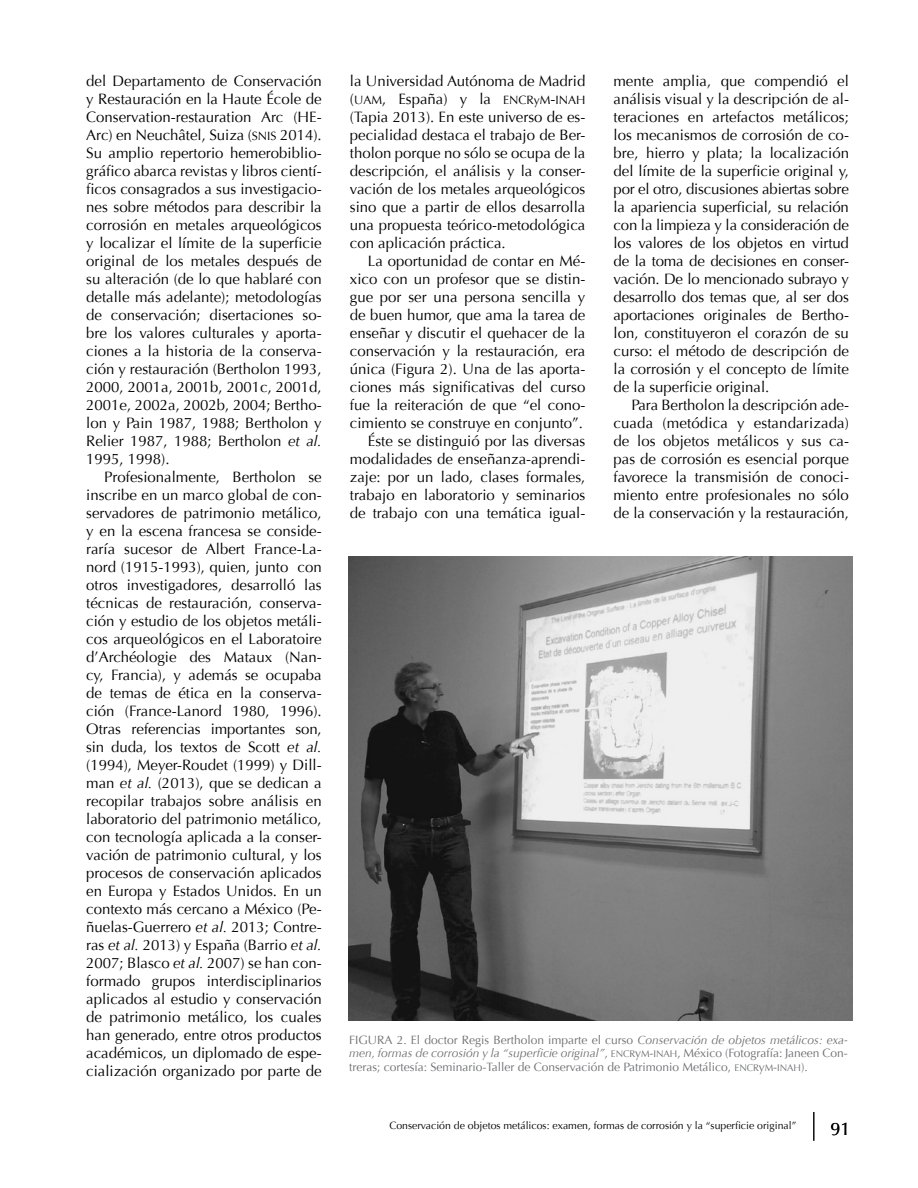
<style>
.page{position:relative;width:918px;height:1188px;background:#fff}
.page>*{position:absolute;margin:0;border:0;box-sizing:border-box;transform-origin:0 0}
.t1{font:18px "Optima";color:#000}
.t2{font:15px/18px "Optima";color:#000;text-align:justify}
.t3{font:12px/13.5px "Optima";color:#6d6e71;text-align:justify}
.t4{font:12px "Optima Regular SC800";color:#000}
.t5{font:10.5px "Optima";color:#000}
.s1{font-family:"Optima Regular SC800"}
.s2{font-family:"Optima Regular SC800";font-size:12px}
.s3{font-style:italic}
.s4{font-family:"Optima";font-size:15px}
.s5{font-size:15px}
.s6{font-family:"Optima"}
.s7{font-family:"Optima Regular SC800";font-size:9.6px}
</style>
<div class="page">
<svg style="left:814px;top:1112px;width:1px;height:29px"></svg>
<img style="left:348px;top:556px;width:505px;height:465px">
<p class="t2" style="left:86px;top:72px;width:237px">del Departamento de Conservación y Restauración en la Haute École de Conservation-restauration Arc <span class="s1">(HE</span>-Arc) en Neuchâtel, Suiza (<span class="s2">SNIS</span> 2014).<br>Su amplio repertorio hemerobiblio&shy;gráfico abarca revistas y libros cientí&shy;ficos consagrados a sus investigacio&shy;nes sobre métodos para describir la corrosión en metales arqueológicos y localizar el límite de la superficie original de los metales después de su alteración (de lo que hablaré con detalle más adelante); metodologías de conservación; disertaciones so&shy;bre los valores culturales y aporta&shy;ciones a la historia de la conserva&shy;ción y restauración (Bertholon 1993, 2000, 2001a, 2001b, 2001c, 2001d, 2001e, 2002a, 2002b, 2004; Bertho&shy;lon y Pain 1987, 1988; Bertholon y Relier 1987, 1988; Bertholon <span class="s3">et al.<br></span>1995, 1998).</p>
<p class="t2" style="left:86px;top:468px;width:237px;text-indent:18px">Profesionalmente, Bertholon se inscribe en un marco global de con&shy;servadores de patrimonio metálico, y en la escena francesa se conside&shy;raría sucesor de Albert France-La&shy;nord (1915-1993), quien, junto con otros investigadores, desarrolló las técnicas de restauración, conserva&shy;ción y estudio de los objetos metáli&shy;cos arqueológicos en el Laboratoire d’Archéologie des Mataux (Nan&shy;cy, Francia), y además se ocupaba de temas de ética en la conserva&shy;ción (France-Lanord 1980, 1996).<br>Otras referencias importantes son, sin duda, los textos de Scott <span class="s3">et al. </span>(1994), Meyer-Roudet (1999) y Dill&shy;man <span class="s3">et al.</span> (2013), que se dedican a recopilar trabajos sobre análisis en laboratorio del patrimonio metálico, con tecnología aplicada a la conser&shy;vación de patrimonio cultural, y los procesos de conservación aplicados en Europa y Estados Unidos. En un contexto más cercano a México (Pe&shy;ñuelas-Guerrero <span class="s3">et al.</span> 2013; Contre&shy;ras <span class="s3">et al.</span> 2013) y España (Barrio <span class="s3">et al.<br></span>2007; Blasco <span class="s3">et al.</span> 2007) se han con&shy;formado grupos interdisciplinarios aplicados al estudio y conservación de patrimonio metálico, los cuales han generado, entre otros productos académicos, un diplomado de espe&shy;cialización organizado por parte de</p>
<p class="t2" style="left:350px;top:72px;width:237px">la Universidad Autónoma de Madrid</p>
<p class="t4" style="left:350px;top:93px;width:237px"><span class="s4">(</span>UAM<span class="s5">,</span> <span class="s4">España) y la</span> ENCR<span class="s6">y</span>M<span class="s5">-</span>INAH</p>
<p class="t2" style="left:350px;top:108px;width:237px">(Tapia 2013). En este universo de es&shy;pecialidad destaca el trabajo de Ber&shy;tholon porque no sólo se ocupa de la descripción, el análisis y la conser&shy;vación de los metales arqueológicos sino que a partir de ellos desarrolla una propuesta teórico-metodológica con aplicación práctica.</p>
<p class="t2" style="left:350px;top:252px;width:237px;text-align:right">La oportunidad de contar en Mé&shy;xico con un profesor que se distin&shy;gue por ser una persona sencilla y de buen humor, que ama la tarea de enseñar y discutir el quehacer de la conservación y la restauración, era única (Figura 2). Una de las aporta&shy;ciones más significativas del curso fue la reiteración de que “el cono&shy;cimiento se construye en conjunto”.<br>Éste se distinguió por las diversas modalidades de enseñanza-aprendi&shy;zaje: por un lado, clases formales, trabajo en laboratorio y seminarios de trabajo con una temática igual-</p>
<p class="t2" style="left:614px;top:72px;width:237px">mente amplia, que compendió el análisis visual y la descripción de al&shy;teraciones en artefactos metálicos; los mecanismos de corrosión de co&shy;bre, hierro y plata; la localización del límite de la superficie original y, por el otro, discusiones abiertas sobre la apariencia superficial, su relación con la limpieza y la consideración de los valores de los objetos en virtud de la toma de decisiones en conser&shy;vación. De lo mencionado subrayo y desarrollo dos temas que, al ser dos aportaciones originales de Bertho&shy;lon, constituyeron el corazón de su curso: el método de descripción de la corrosión y el concepto de límite de la superficie original.</p>
<p class="t2" style="left:614px;top:396px;width:237px;text-indent:18px">Para Bertholon la descripción ade&shy;cuada (metódica y estandarizada) de los objetos metálicos y sus ca&shy;pas de corrosión es esencial porque favorece la transmisión de conoci&shy;miento entre profesionales no sólo de la conservación y la restauración,</p>
<p class="t3" style="left:349px;top:1033px;width:500px">FIGURA 2. El doctor Regis Bertholon imparte el curso <span class="s3">Conservación de objetos metálicos: exa&shy;men, formas de corrosión y la “superficie original”</span>, <span class="s7">ENCR</span>y<span class="s7">M</span><span class="s1">-</span><span class="s7">INAH</span><span class="s1">,</span> México (Fotografía: Janeen Con&shy;treras; cortesía: Seminario-Taller de Conservación de Patrimonio Metálico, <span class="s7">ENCR</span>y<span class="s7">M</span><span class="s1">-</span><span class="s7">INAH</span>).</p>
<p class="t5" style="left:389px;top:1119px;width:409px">Conservación de objetos metálicos: examen, formas de corrosión y la “superficie original”</p>
<p class="t1" style="left:830px;top:1119px;width:22px">91</p>
</div>
